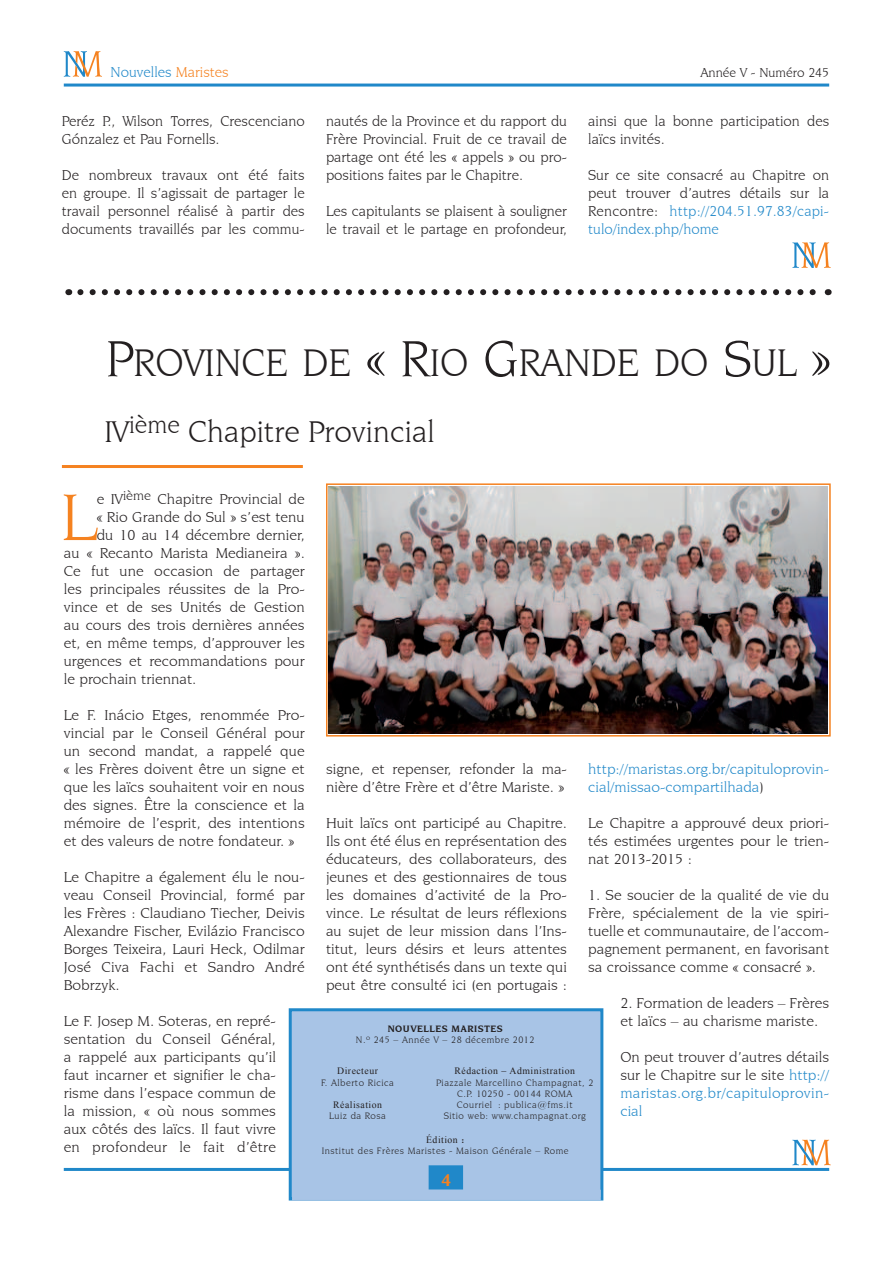
<style>
.page{position:relative;width:893px;height:1263px;background:#fff}
.page>*{position:absolute;margin:0;border:0;box-sizing:border-box;transform-origin:0 0}
.t1{font:70.2px "Novarese IT Cby BT";color:#f58220;scale:1.04 1}
.t2{font:40.5px "Novarese IT Cby BT";color:#231f20}
.t3{font:31.5px "Novarese IT Cby BT";color:#231f20}
.t4{font:700 18px "Novarese IT Cby BT";color:#f58220}
.t5{font:15px/18px "Novarese IT Cby BT";color:#231f20;text-align:justify;scale:1.04 1}
.t6{font:15px/18px "Novarese IT Cby BT";color:#231f20}
.t7{font:15px/18px "Novarese IT Cby BT";color:#2088c9;scale:1.04 1}
.t8{font:15px "Novarese IT Cby BT";color:#2088c9}
.t9{font:13.5px "Novarese IT Cby BT";color:#231f20}
.t10{font:9.75px/11.2px "Novarese IT Cby BT";letter-spacing:.05em;color:#231f20;text-align:center}
.t11{font:9.75px "Times New Roman";letter-spacing:.05em;color:#231f20}
.t12{font:700 9.75px "Novarese IT Cby BT";letter-spacing:.05em;color:#231f20}
.s1{color:#f58220}
.s2{color:#2088c9}
.s3{font-size:54px}
.s4{color:#231f20}
.s5{font-family:"Novarese IT Cby BT";font-weight:700}
</style>
<div class="page">
<hr style="left:64px;top:84px;width:765px;height:3px;background:#2088c9">
<svg style="left:64px;top:51px;width:38px;height:26px"></svg>
<svg style="left:792px;top:1140px;width:39px;height:25px"></svg>
<hr style="left:62px;top:465px;width:241px;height:3px;background:#f58220">
<hr style="left:64px;top:1168px;width:765px;height:3px;background:#2088c9">
<div style="left:289px;top:1008px;width:314px;height:192px;background:#a8c4e6;border:3px solid #2088c9"></div>
<div style="left:429px;top:1165px;width:34px;height:25px;background:#2088c9;border:3px solid #2088c9"></div>
<div style="left:292px;top:1190px;width:309px;height:10px;background:#a8c4e6"></div>
<img style="left:329px;top:487px;width:498px;height:246px">
<div style="left:326px;top:483px;width:505px;height:253px;border:2px solid #f58220"></div>
<svg style="left:792px;top:242px;width:39px;height:26px"></svg>
<svg style="left:80px;top:289px;width:736px;height:6px"></svg>
<p class="t8" style="left:111px;top:63px;width:120px">Nouvelles <span class="s1">Maristes</span></p>
<p class="t9" style="left:700px;top:64px;width:130px">Année V - Numéro 245</p>
<p class="t6" style="left:62px;top:112px;width:244px">Peréz P., Wilson Torres, Crescenciano<br>Gónzalez et Pau Fornells.</p>
<p class="t6" style="left:62px;top:166px;width:244px;text-align:justify">De nombreux travaux ont été faits en groupe. Il s’agissait de partager le travail personnel réalisé à partir des documents travaillés par les commu-</p>
<p class="t6" style="left:326px;top:112px;width:242px;text-align:justify">nautés de la Province et du rapport du Frère Provincial. Fruit de ce travail de partage ont été les « appels » ou pro&shy;positions faites par le Chapitre.</p>
<p class="t6" style="left:326px;top:202px;width:242px">Les capitulants se plaisent à souligner le travail et le partage en profondeur,</p>
<p class="t6" style="left:588px;top:112px;width:242px">ainsi que la bonne participation des laïcs invités.</p>
<p class="t6" style="left:588px;top:166px;width:242px;text-align:justify">Sur ce site consacré au Chapitre on peut trouver d’autres détails sur la Rencontre: <span class="s2">http://204.51.97.83/capi&shy;tulo/index.php/home</span></p>
<h2 class="t2" style="left:106px;top:339px;width:727px"><span class="s3">P</span>ROVINCE DE <span class="s3">« R</span>IO <span class="s3">G</span>RANDE DO <span class="s3">S</span>UL <span class="s3">»</span></h2>
<h3 class="t3" style="left:104px;top:413px;width:332px">IV<sup>ième</sup> Chapitre Provincial</h3>
<h1 class="t1" style="left:61px;top:475px;width:36px">L</h1>
<p class="t5" style="left:97px;top:490px;width:202px">e IV<sup>ième</sup> Chapitre Provincial de</p>
<p class="t5" style="left:97px;top:508px;width:201px">« Rio Grande do Sul » s’est tenu</p>
<p class="t5" style="left:97px;top:526px;width:202px">du 10 au 14 décembre dernier,</p>
<p class="t5" style="left:64px;top:544px;width:233px">au « Recanto Marista Medianeira ».</p>
<p class="t5" style="left:64px;top:562px;width:233px">Ce fut une occasion de partager</p>
<p class="t5" style="left:64px;top:580px;width:233px">les principales réussites de la Pro-</p>
<p class="t5" style="left:64px;top:598px;width:233px">vince et de ses Unités de Gestion</p>
<p class="t5" style="left:64px;top:616px;width:233px">au cours des trois dernières années</p>
<p class="t5" style="left:64px;top:634px;width:233px">et, en même temps, d’approuver les</p>
<p class="t5" style="left:64px;top:652px;width:233px">urgences et recommandations pour</p>
<p class="t5" style="left:64px;top:670px;width:129px">le prochain triennat.</p>
<p class="t5" style="left:64px;top:706px;width:233px">Le F. Inácio Etges, renommée Pro&shy;vincial par le Conseil Général pour un second mandat, a rappelé que « les Frères doivent être un signe et que les laïcs souhaitent voir en nous des signes. Être la conscience et la mémoire de l’esprit, des intentions et des valeurs de notre fondateur. »</p>
<p class="t5" style="left:64px;top:868px;width:233px">Le Chapitre a également élu le nou&shy;veau Conseil Provincial, formé par les Frères : Claudiano Tiecher, Deivis Alexandre Fischer, Evilázio Francisco Borges Teixeira, Lauri Heck, Odilmar José Civa Fachi et Sandro André Bobrzyk.</p>
<p class="t5" style="left:64px;top:1012px;width:206px">Le F. Josep M. Soteras, en repré&shy;sentation du Conseil Général, a rappelé aux participants qu’il faut incarner et signifier le cha&shy;risme dans l’espace commun de la mission, « où nous sommes aux côtés des laïcs. Il faut vivre en profondeur le fait d’être</p>
<p class="t5" style="left:326px;top:760px;width:233px">signe, et repenser, refonder la ma&shy;nière d’être Frère et d’être Mariste. »</p>
<p class="t5" style="left:326px;top:814px;width:233px">Huit laïcs ont participé au Chapitre.<br>Ils ont été élus en représentation des éducateurs, des collaborateurs, des jeunes et des gestionnaires de tous les domaines d’activité de la Pro&shy;vince. Le résultat de leurs réflexions au sujet de leur mission dans l’Ins&shy;titut, leurs désirs et leurs attentes ont été synthétisés dans un texte qui peut être consulté ici (en portugais :</p>
<p class="t7" style="left:588px;top:760px;width:233px">http://maristas.org.br/capituloprovin&shy;cial/missao-compartilhada<span class="s4">)</span></p>
<p class="t5" style="left:588px;top:814px;width:233px">Le Chapitre a approuvé deux priori&shy;tés estimées urgentes pour le trien&shy;nat 2013-2015 :</p>
<p class="t5" style="left:588px;top:886px;width:233px">1. Se soucier de la qualité de vie du Frère, spécialement de la vie spiri&shy;tuelle et communautaire, de l’accom&shy;pagnement permanent, en favorisant sa croissance comme « consacré ».</p>
<p class="t5" style="left:620px;top:994px;width:202px">2. Formation de leaders – Frères et laïcs – au charisme mariste.</p>
<p class="t5" style="left:620px;top:1048px;width:202px">On peut trouver d’autres détails sur le Chapitre sur le site <span class="s2">http:// maristas.org.br/capituloprovin&shy;cial</span></p>
<p class="t12" style="left:388px;top:1023px;width:110px">NOUVELLES MARISTES</p>
<p class="t10" style="left:356px;top:1034px;width:180px">N.º 245 – Année V – 28 décembre 2012</p>
<p class="t11" style="left:337px;top:1064px;width:42px">Directeur</p>
<p class="t10" style="left:321px;top:1076px;width:74px">F. Alberto Ricica</p>
<p class="t11" style="left:333px;top:1098px;width:50px">Réalisation</p>
<p class="t10" style="left:329px;top:1110px;width:58px">Luiz da Rosa</p>
<p class="t11" style="left:454px;top:1064px;width:122px">Rédaction – Administration</p>
<p class="t10" style="left:436px;top:1076px;width:159px">Piazzale Marcellino Champagnat, 2<br>C.P. 10250 - 00144 ROMA<br>Courriel : publica@fms.it<br>Sitio web: www.champagnat.org</p>
<p class="t11" style="left:426px;top:1133px;width:40px">Édition <span class="s5">:</span></p>
<p class="t10" style="left:322px;top:1145px;width:248px">Institut des Frères Maristes - Maison Générale – Rome</p>
<p class="t4" style="left:441px;top:1169px;width:12px">4</p>
</div>
